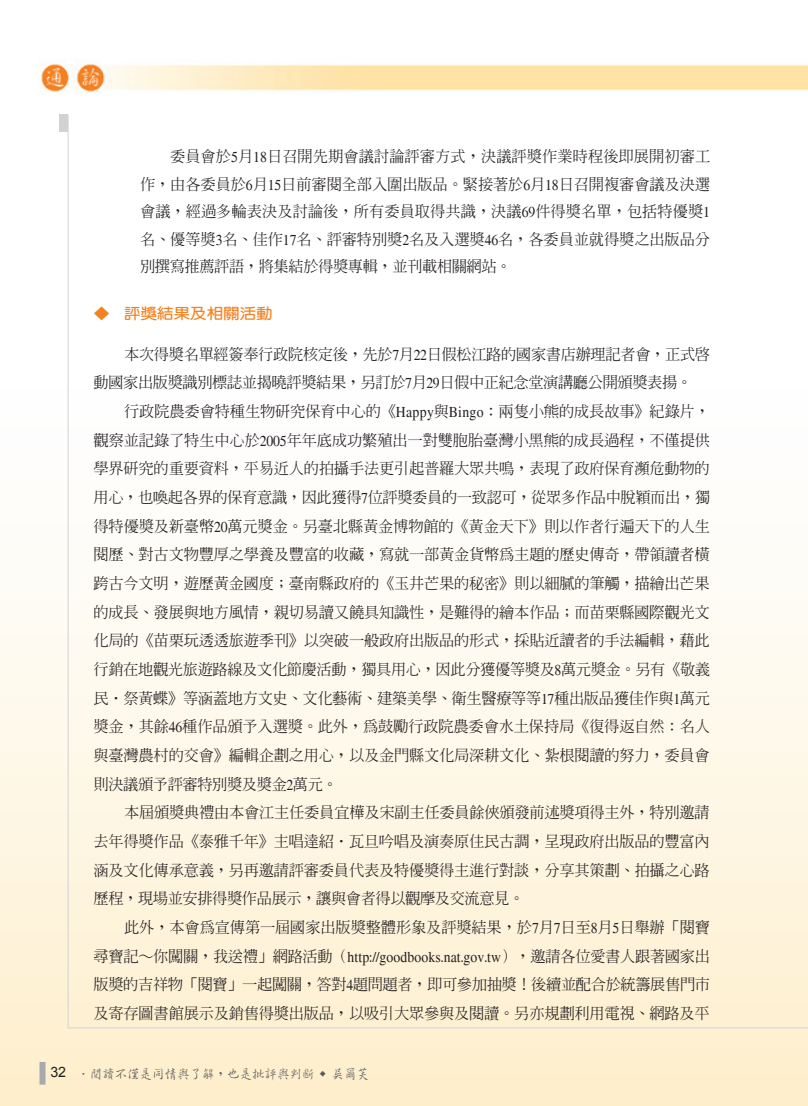
<style>
.page{position:relative;width:808px;height:1106px;background:#fff}
.page>*{position:absolute;margin:0;border:0;box-sizing:border-box;transform-origin:0 0}
._04-內文{font:500 15.3px/28.7px "AR Ming B5";letter-spacing:-.025em;color:#231f20;text-align:justify}
.一_內文{font:500 15.3px/27.5px "AR Ming B5";letter-spacing:-.01em;color:#231f20;text-align:justify}
._0000標{font:700 14.85px "AR Yuan B5";color:#f58220;scale:1.11 1}
.t1{font:500 13.5px "AR Xing Shu B5";letter-spacing:-.075em;color:#57585a}
.s1{font-family:"Times";font-weight:400}
</style>
<div class="page">
<div style="left:0;top:122px;width:808px;height:984px;background:linear-gradient(to bottom,#fff,#fef1d2)"></div>
<svg style="left:807px;top:130px;width:1px;height:976px"></svg>
<div style="left:40px;top:1061px;width:6px;height:23px;background:#a8a9ad"></div>
<img style="left:0;top:59px;width:808px;height:71px">
<hr style="left:68px;top:1027px;width:740px;height:1px;background:#d1d2d4">
<hr style="left:68px;top:115px;width:1px;height:912px;background:#d1d2d4">
<div style="left:60px;top:115px;width:8px;height:17px;background:#d1d2d4"></div>
<p class="一_內文" style="left:140px;top:143px;width:572px;text-indent:30px">委員會於<span class="s1">5</span>月<span class="s1">18</span>日召開先期會議討論評審方式，決議評獎作業時程後即展開初審工作，由各委員於<span class="s1">6</span>月<span class="s1">15</span>日前審閱全部入圍出版品。緊接著於<span class="s1">6</span>月<span class="s1">18</span>日召開複審會議及決選會議，經過多輪表決及討論後，所有委員取得共識，決議<span class="s1">69</span>件得獎名單，包括特優獎<span class="s1">1</span>名、優等獎<span class="s1">3</span>名、佳作<span class="s1">17</span>名、評審特別獎<span class="s1">2</span>名及入選獎<span class="s1">46</span>名，各委員並就得獎之出版品分別撰寫推薦評語，將集結於得獎專輯，並刊載相關網站。</p>
<p class="_0000標" style="left:94px;top:306px;width:163px">◆ 評獎結果及相關活動</p>
<p class="_04-內文" style="left:94px;top:339px;width:618px;text-indent:31px">本次得獎名單經簽奉行政院核定後，先於<span class="s1">7</span>月<span class="s1">22</span>日假松江路的國家書店辦理記者會，正式啟動國家出版獎識別標誌並揭曉評獎結果，另訂於<span class="s1">7</span>月<span class="s1">29</span>日假中正紀念堂演講廳公開頒獎表揚。</p>
<p class="_04-內文" style="left:94px;top:397px;width:618px;text-indent:31px">行政院農委會特種生物研究保育中心的《<span class="s1">Happy</span>與<span class="s1">Bingo</span>：兩隻小熊的成長故事》紀錄片，觀察並記錄了特生中心於<span class="s1">2005</span>年年底成功繁殖出一對雙胞胎臺灣小黑熊的成長過程，不僅提供學界研究的重要資料，平易近人的拍攝手法更引起普羅大眾共鳴，表現了政府保育瀕危動物的用心，也喚起各界的保育意識，因此獲得<span class="s1">7</span>位評獎委員的一致認可，從眾多作品中脫穎而出，獨得特優獎及新臺幣<span class="s1">20</span>萬元獎金。另臺北縣黃金博物館的《黃金天下》則以作者行遍天下的人生閱歷、對古文物豐厚之學養及豐富的收藏，寫就一部黃金貨幣為主題的歷史傳奇，帶領讀者橫跨古今文明，遊歷黃金國度；臺南縣政府的《玉井芒果的秘密》則以細膩的筆觸，描繪出芒果的成長、發展與地方風情，親切易讀又饒具知識性，是難得的繪本作品；而苗栗縣國際觀光文化局的《苗栗玩透透旅遊季刊》以突破一般政府出版品的形式，採貼近讀者的手法編輯，藉此行銷在地觀光旅遊路線及文化節慶活動，獨具用心，因此分獲優等獎及<span class="s1">8</span>萬元獎金。另有《敬義民‧祭黃蝶》等涵蓋地方文史、文化藝術、建築美學、衛生醫療等等<span class="s1">17</span>種出版品獲佳作與<span class="s1">1</span>萬元獎金，其餘<span class="s1">46</span>種作品頒予入選獎。此外，為鼓勵行政院農委會水土保持局《復得返自然：名人與臺灣農村的交會》編輯企劃之用心，以及金門縣文化局深耕文化、紮根閱讀的努力，委員會則決議頒予評審特別獎及獎金<span class="s1">2</span>萬元。</p>
<p class="_04-內文" style="left:94px;top:798px;width:618px;text-indent:31px">本屆頒獎典禮由本會江主任委員宜樺及宋副主任委員餘俠頒發前述獎項得主外，特別邀請去年得獎作品《泰雅千年》主唱達紹‧瓦旦吟唱及演奏原住民古調，呈現政府出版品的豐富內涵及文化傳承意義，另再邀請評審委員代表及特優獎得主進行對談，分享其策劃、拍攝之心路歷程，現場並安排得獎作品展示，讓與會者得以觀摩及交流意見。</p>
<p class="_04-內文" style="left:94px;top:912px;width:618px;text-indent:31px">此外，本會為宣傳第一屆國家出版獎整體形象及評獎結果，於<span class="s1">7</span>月<span class="s1">7</span>日至<span class="s1">8</span>月<span class="s1">5</span>日舉辦「閱寶尋寶記∼你闖關，我送禮」網路活動（<span class="s1">http://goodbooks.nat.gov.tw</span>），邀請各位愛書人跟著國家出版獎的吉祥物「閱寶」一起闖關，答對<span class="s1">4</span>題問題者，即可參加抽獎！後續並配合於統籌展售門市及寄存圖書館展示及銷售得獎出版品，以吸引大眾參與及閱讀。另亦規劃利用電視、網路及平</p>
<p class="t1" style="left:50px;top:1067px;width:321px"><sup>32</sup> ．閱讀不僅是同情與了解，也是批評與判斷 <sup>◆</sup> 吳爾芙</p>
</div>
